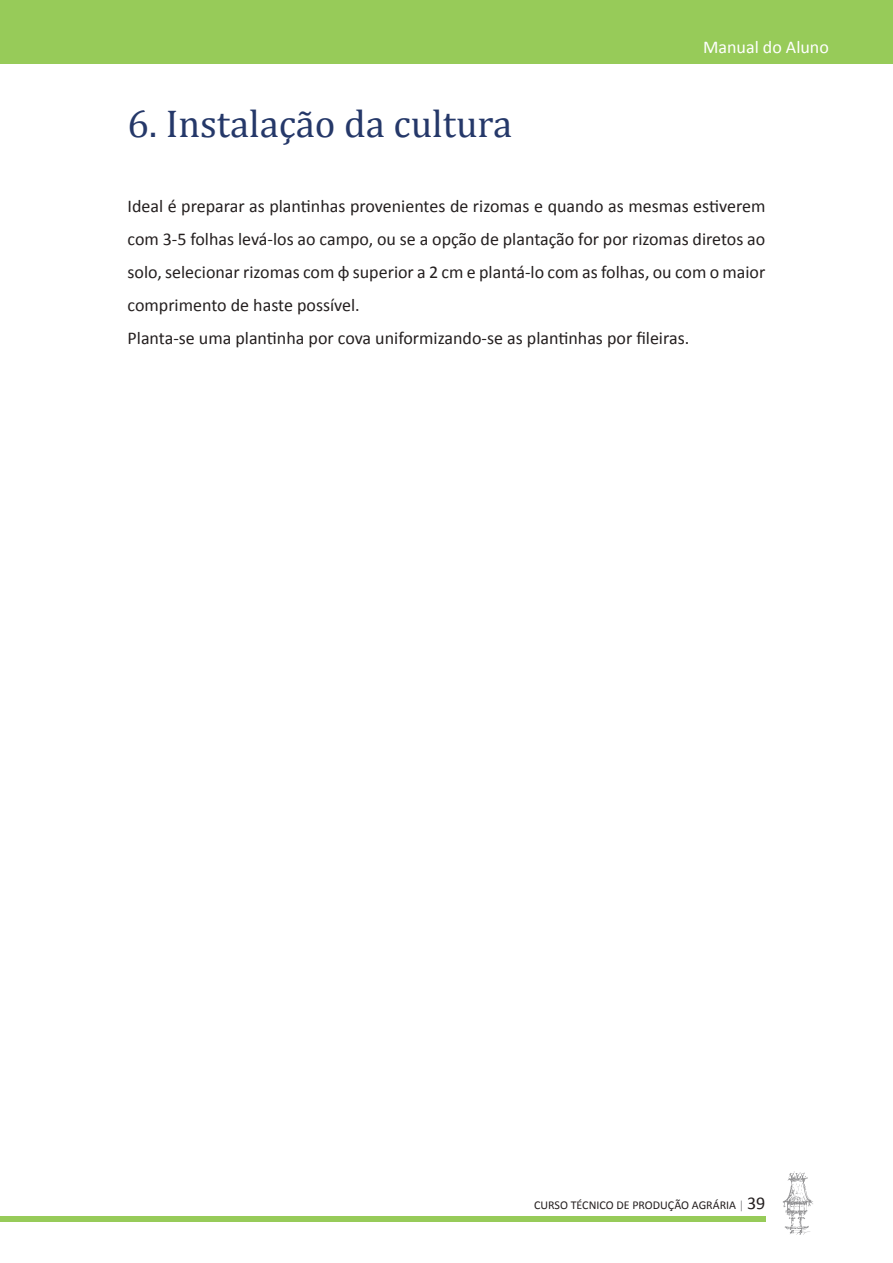
<style>
.page{position:relative;width:893px;height:1263px;background:#fff}
.page>*{position:absolute;margin:0;border:0;box-sizing:border-box;transform-origin:0 0}
.t1{font:39px "Cambria";color:#253869}
.t2{font:18px/33px "Calibri";color:#241f1f}
.t3{font:18px "Calibri";color:#fff}
.t4{font:12px "Calibri";color:#241f1f}
.s1{color:#919193}
.s2{font-size:18px}
</style>
<div class="page">
<div style="left:0;top:1216px;width:765px;height:5px;background:#97cb59"></div>
<div style="left:0;top:0;width:893px;height:64px;background:#97cb59"></div>
<svg style="left:783px;top:1171px;width:30px;height:64px"></svg>
<h1 class="t1" style="left:128px;top:100px;width:386px">6. Instalação da cultura</h1>
<p class="t3" style="left:703px;top:36px;width:127px">Manual do Aluno</p>
<p class="t2" style="left:128px;top:188px;width:639px">Ideal é preparar as plantinhas provenientes de rizomas e quando as mesmas estiverem com 3-5 folhas levá-los ao campo, ou se a opção de plantação for por rizomas diretos ao solo, selecionar rizomas com φ superior a 2 cm e plantá-lo com as folhas, ou com o maior comprimento de haste possível.<br>Planta-se uma plantinha por cova uniformizando-se as plantinhas por fileiras.</p>
<p class="t4" style="left:534px;top:1198px;width:233px">CURSO TÉCNICO DE PRODUÇÃO AGRÁRIA <span class="s1">|</span> <span class="s2">39</span></p>
</div>
